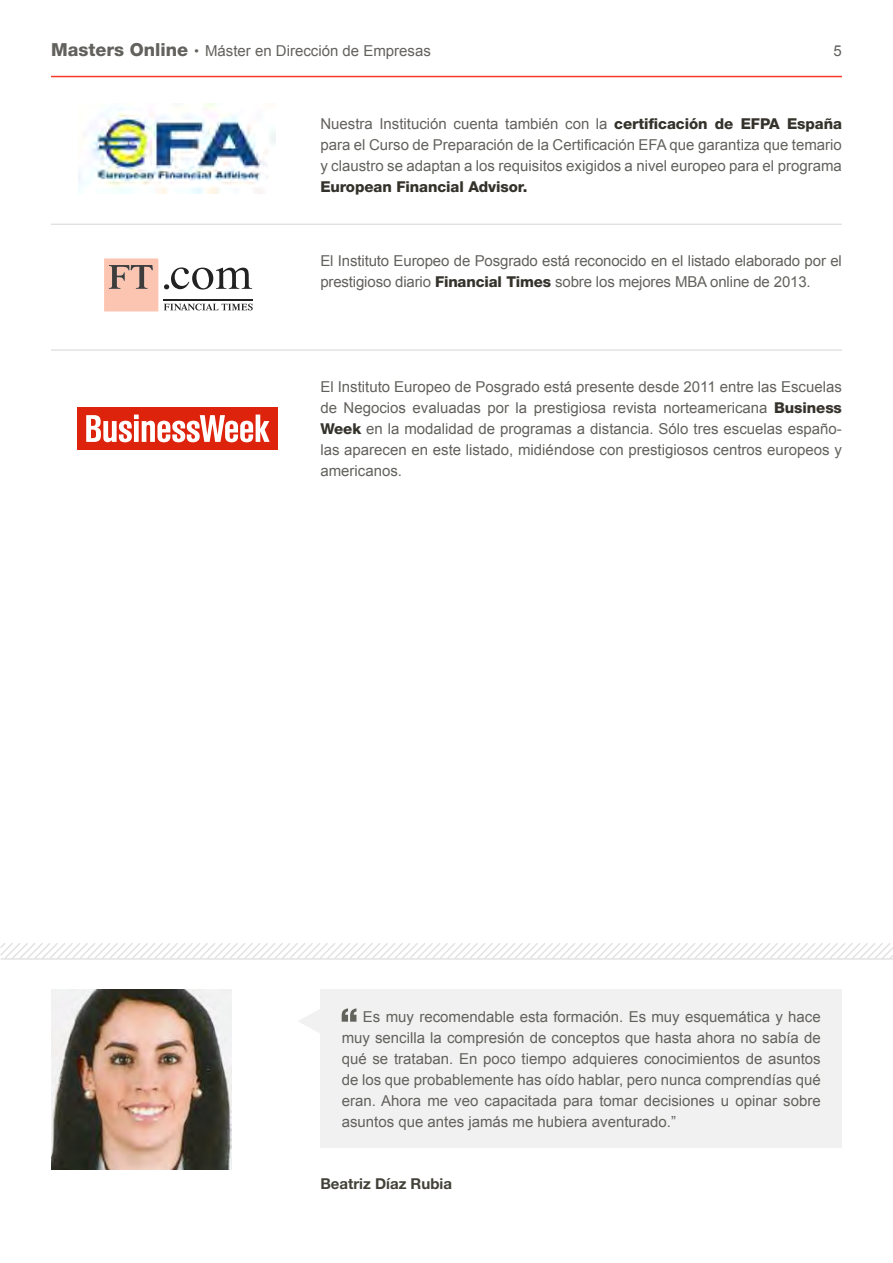
<style>
.page{position:relative;width:893px;height:1263px;background:#fff}
.page>*{position:absolute;margin:0;border:0;box-sizing:border-box;transform-origin:0 0}
.t1{font:15px/21px "Arial";color:#62615d;text-align:justify}
.t2{font:800 15px "Helvetica Neue LT Std";letter-spacing:-.005em;color:#34322b}
.t3{font:700 15px "Helvetica Neue LT Std";color:#424138}
.s1{font-family:"Helvetica Neue LT Std";font-weight:800;font-size:18px}
.s2{font-family:"Helvetica Neue LT Std";font-weight:800;color:#34322b}
</style>
<div class="page">
<hr style="left:51px;top:76px;width:791px;height:1px;background:#f83a2b">
<img style="left:79px;top:103px;width:196px;height:90px">
<svg style="left:104px;top:258px;width:149px;height:54px"></svg>
<div style="left:77px;top:407px;width:200px;height:43px;background:#de230d"></div>
<svg style="left:86px;top:415px;width:184px;height:27px"></svg>
<hr style="left:51px;top:224px;width:791px;height:1px;background:#e2e2e2">
<hr style="left:51px;top:349px;width:791px;height:2px;background:#e2e2e2">
<div style="left:321px;top:989px;width:521px;height:159px;background:#f1f1f1"></div>
<svg style="left:299px;top:1008px;width:22px;height:26px"></svg>
<svg style="left:0;top:943px;width:893px;height:17px"></svg>
<img style="left:51px;top:989px;width:180px;height:180px">
<svg style="left:342px;top:1008px;width:14px;height:14px"></svg>
<p class="t1" style="left:51px;top:40px;width:381px"><span class="s1">Masters Online ·</span> Máster en Dirección de Empresas</p>
<p class="t1" style="left:834px;top:40px;width:10px">5</p>
<p class="t1" style="left:320px;top:113px;width:523px">Nuestra Institución cuenta también con la <span class="s2">certificación de EFPA España </span>para el Curso de Preparación de la Certificación EFA que garantiza que temario y claustro se adaptan a los requisitos exigidos a nivel europeo para el programa</p>
<p class="t2" style="left:320px;top:178px;width:209px">European Financial Advisor.</p>
<p class="t1" style="left:320px;top:250px;width:523px">El Instituto Europeo de Posgrado está reconocido en el listado elaborado por el prestigioso diario <span class="s2">Financial Times</span> sobre los mejores MBA online de 2013.</p>
<p class="t1" style="left:320px;top:376px;width:523px">El Instituto Europeo de Posgrado está presente desde 2011 entre las Escuelas de Negocios evaluadas por la prestigiosa revista norteamericana <span class="s2">Business Week</span> en la modalidad de programas a distancia. Sólo tres escuelas españo&shy;las aparecen en este listado, midiéndose con prestigiosos centros europeos y americanos.</p>
<p class="t1" style="left:342px;top:1006px;width:481px;text-indent:21px">Es muy recomendable esta formación. Es muy esquemática y hace muy sencilla la compresión de conceptos que hasta ahora no sabía de qué se trataban. En poco tiempo adquieres conocimientos de asuntos de los que probablemente has oído hablar, pero nunca comprendías qué eran. Ahora me veo capacitada para tomar decisiones u opinar sobre asuntos que antes jamás me hubiera aventurado.”</p>
<p class="t3" style="left:320px;top:1174px;width:133px">Beatriz Díaz Rubia</p>
</div>
